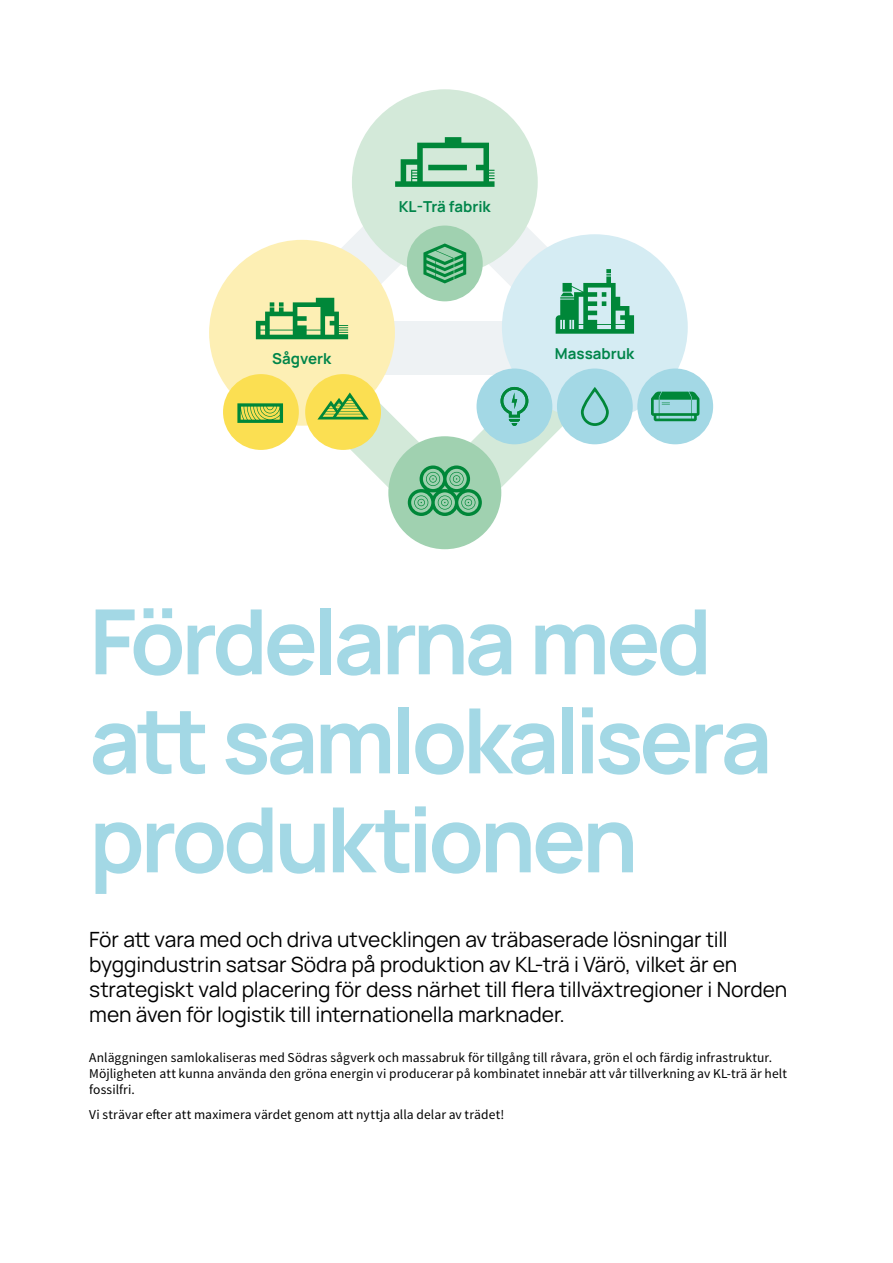
<style>
.page{position:relative;width:893px;height:1263px;background:#fff}
.page>*{position:absolute;margin:0;border:0;box-sizing:border-box;transform-origin:0 0}
.t1{font:700 90px/99px "Manrope";letter-spacing:-.045em;color:#a3d8e5}
.t2{font:21px/25.2px "Manrope";letter-spacing:-.01em;color:#000}
.t3{font:700 15.15px "Manrope";color:#00854a}
.t4{font:13.5px/16.2px "Source Sans Pro";letter-spacing:.01em;color:#000}
</style>
<div class="page">
<svg style="left:235px;top:147px;width:171px;height:147px"></svg>
<svg style="left:407px;top:203px;width:167px;height:94px"></svg>
<svg style="left:483px;top:301px;width:171px;height:233px"></svg>
<svg style="left:235px;top:297px;width:248px;height:247px"></svg>
<div style="left:352px;top:89px;width:186px;height:186px;background:#d3e9d9;border-radius:50%"></div>
<svg style="left:395px;top:137px;width:99px;height:50px"></svg>
<div style="left:407px;top:226px;width:76px;height:75px;background:#a0d1b0;border-radius:50%"></div>
<svg style="left:423px;top:243px;width:43px;height:40px"></svg>
<div style="left:388px;top:436px;width:113px;height:113px;background:#a0d1b0;border-radius:50%"></div>
<svg style="left:408px;top:465px;width:74px;height:51px"></svg>
<div style="left:209px;top:240px;width:186px;height:186px;background:#fdefb4;border-radius:50%"></div>
<svg style="left:256px;top:298px;width:92px;height:41px"></svg>
<div style="left:223px;top:374px;width:76px;height:76px;background:#fbdf52;border-radius:50%"></div>
<svg style="left:237px;top:403px;width:46px;height:20px"></svg>
<div style="left:305px;top:374px;width:76px;height:76px;background:#fbdf52;border-radius:50%"></div>
<svg style="left:318px;top:392px;width:51px;height:27px"></svg>
<div style="left:502px;top:234px;width:186px;height:186px;background:#d5ecf3;border-radius:50%"></div>
<svg style="left:556px;top:269px;width:78px;height:65px"></svg>
<div style="left:477px;top:368px;width:75px;height:76px;background:#a3d8e5;border-radius:50%"></div>
<svg style="left:501px;top:387px;width:27px;height:39px"></svg>
<div style="left:637px;top:368px;width:76px;height:76px;background:#a3d8e5;border-radius:50%"></div>
<svg style="left:651px;top:392px;width:48px;height:29px"></svg>
<div style="left:557px;top:368px;width:76px;height:76px;background:#a3d8e5;border-radius:50%"></div>
<svg style="left:581px;top:387px;width:28px;height:39px"></svg>
<p class="t3" style="left:399px;top:194px;width:93px">KL-Trä fabrik</p>
<p class="t3" style="left:272px;top:346px;width:61px">Sågverk</p>
<p class="t3" style="left:555px;top:340px;width:81px">Massabruk</p>
<h1 class="t1" style="left:89px;top:585px;width:685px">Fördelarna med att samlokalisera produktionen</h1>
<p class="t2" style="left:89px;top:925px;width:700px">För att vara med och driva utvecklingen av träbaserade lösningar till byggindustrin satsar Södra på produktion av KL-trä i Värö, vilket är en strategiskt vald placering för dess närhet till flera tillväxtregioner i Norden men även för logistik till internationella marknader.</p>
<p class="t4" style="left:89px;top:1049px;width:699px">Anläggningen samlokaliseras med Södras sågverk och massabruk för tillgång till råvara, grön el och färdig infrastruktur.<br>Möjligheten att kunna använda den gröna energin vi producerar på kombinatet innebär att vår tillverkning av KL-trä är helt fossilfri.</p>
<p class="t4" style="left:89px;top:1106px;width:417px">Vi strävar efter att maximera värdet genom att nyttja alla delar av trädet!</p>
</div>
